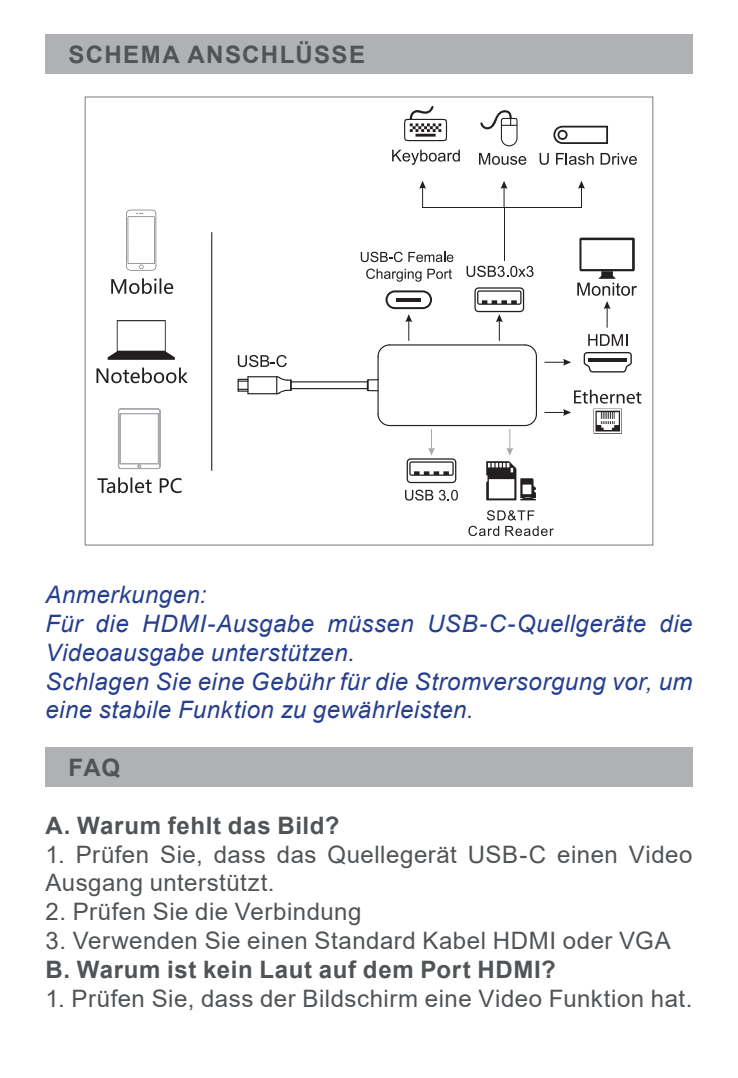
<style>
.page{position:relative;width:738px;height:1078px;background:#fff}
.page>*{position:absolute;margin:0;border:0;box-sizing:border-box;transform-origin:0 0}
.t1{font:24px/28.8px "Arial";letter-spacing:.02em;color:#505457}
.Note{font:italic 24px/28.8px "Arial";letter-spacing:.02em;color:#253f8e}
.UPPERCASE_TITLE{font:700 24px "Arial";letter-spacing:.03em;color:#505457}
.UPPERCASE_TITLE-2{font:700 24px "Arial";letter-spacing:.06em;color:#505457}
</style>
<div class="page">
<div style="left:45px;top:34px;width:647px;height:40px;background:#afb1b4"></div>
<div style="left:45px;top:747px;width:647px;height:39px;background:#afb1b4"></div>
<svg style="left:126px;top:210px;width:30px;height:60px"></svg>
<svg style="left:111px;top:278px;width:62px;height:16px"></svg>
<svg style="left:108px;top:320px;width:67px;height:40px"></svg>
<svg style="left:96px;top:367px;width:92px;height:16px"></svg>
<svg style="left:118px;top:408px;width:43px;height:61px"></svg>
<svg style="left:97px;top:477px;width:84px;height:16px"></svg>
<hr style="left:211px;top:232px;width:1px;height:238px;background:#231f20">
<svg style="left:583px;top:352px;width:48px;height:20px"></svg>
<svg style="left:588px;top:357px;width:38px;height:4px"></svg>
<svg style="left:588px;top:334px;width:35px;height:12px"></svg>
<svg style="left:404px;top:106px;width:42px;height:35px"></svg>
<svg style="left:392px;top:150px;width:67px;height:15px"></svg>
<svg style="left:480px;top:110px;width:37px;height:36px"></svg>
<svg style="left:479px;top:153px;width:47px;height:12px"></svg>
<svg style="left:553px;top:126px;width:54px;height:18px"></svg>
<svg style="left:539px;top:153px;width:9px;height:12px"></svg>
<svg style="left:556px;top:153px;width:37px;height:12px"></svg>
<svg style="left:600px;top:153px;width:36px;height:12px"></svg>
<svg style="left:486px;top:461px;width:49px;height:39px"></svg>
<svg style="left:237px;top:355px;width:49px;height:12px"></svg>
<hr style="left:422px;top:207px;width:159px;height:1px;background:#231f20">
<svg style="left:419px;top:181px;width:6px;height:26px"></svg>
<hr style="left:535px;top:356px;width:1px;height:58px;background:#231f20">
<hr style="left:389px;top:344px;width:135px;height:1px;background:#231f20">
<hr style="left:377px;top:356px;width:1px;height:58px;background:#231f20">
<hr style="left:389px;top:425px;width:135px;height:1px;background:#231f20">
<svg style="left:474px;top:287px;width:63px;height:70px"></svg>
<svg style="left:524px;top:413px;width:13px;height:13px"></svg>
<svg style="left:377px;top:413px;width:13px;height:13px"></svg>
<svg style="left:366px;top:378px;width:12px;height:13px"></svg>
<svg style="left:237px;top:376px;width:55px;height:19px"></svg>
<hr style="left:291px;top:381px;width:76px;height:1px;background:#231f20">
<hr style="left:291px;top:388px;width:76px;height:1px;background:#231f20">
<svg style="left:405px;top:489px;width:52px;height:11px"></svg>
<svg style="left:406px;top:429px;width:50px;height:54px"></svg>
<svg style="left:506px;top:429px;width:7px;height:26px"></svg>
<svg style="left:468px;top:510px;width:85px;height:26px"></svg>
<svg style="left:360px;top:252px;width:42px;height:10px"></svg>
<svg style="left:408px;top:252px;width:45px;height:10px"></svg>
<svg style="left:366px;top:268px;width:55px;height:14px"></svg>
<svg style="left:427px;top:269px;width:24px;height:10px"></svg>
<svg style="left:377px;top:290px;width:54px;height:67px"></svg>
<hr style="left:396px;top:298px;width:24px;height:3px;background:#231f20">
<svg style="left:544px;top:359px;width:26px;height:6px"></svg>
<svg style="left:577px;top:237px;width:59px;height:90px"></svg>
<svg style="left:578px;top:181px;width:6px;height:26px"></svg>
<svg style="left:544px;top:389px;width:97px;height:44px"></svg>
<svg style="left:466px;top:265px;width:67px;height:12px"></svg>
<svg style="left:500px;top:181px;width:7px;height:26px"></svg>
<hr style="left:503px;top:207px;width:1px;height:53px;background:#231f20">
<p class="UPPERCASE_TITLE-2" style="left:68px;top:37px;width:298px">SCHEMA ANSCHLÜSSE</p>
<p class="Note" style="left:45px;top:580px;width:162px">Anmerkungen:</p>
<p class="Note" style="left:45px;top:609px;width:648px">Für die HDMI-Ausgabe müssen USB-C-Quellgeräte die<br>Videoausgabe unterstützen.</p>
<p class="Note" style="left:45px;top:667px;width:648px">Schlagen Sie eine Gebühr für die Stromversorgung vor, um eine stabile Funktion zu gewährleisten.</p>
<p class="UPPERCASE_TITLE" style="left:68px;top:750px;width:53px">FAQ</p>
<p class="UPPERCASE_TITLE" style="left:45px;top:808px;width:295px">A. Warum fehlt das Bild?</p>
<p class="t1" style="left:45px;top:839px;width:648px">1. Prüfen Sie, dass das Quellegerät USB-C einen Video<br>Ausgang unterstützt.</p>
<p class="t1" style="left:45px;top:897px;width:317px">2. Prüfen Sie die Verbindung</p>
<p class="t1" style="left:45px;top:925px;width:626px">3. Verwenden Sie einen Standard Kabel HDMI oder VGA</p>
<p class="UPPERCASE_TITLE" style="left:45px;top:952px;width:511px">B. Warum ist kein Laut auf dem Port HDMI?</p>
<p class="t1" style="left:45px;top:983px;width:648px">1. Prüfen Sie, dass der Bildschirm eine Video Funktion hat.</p>
</div>
